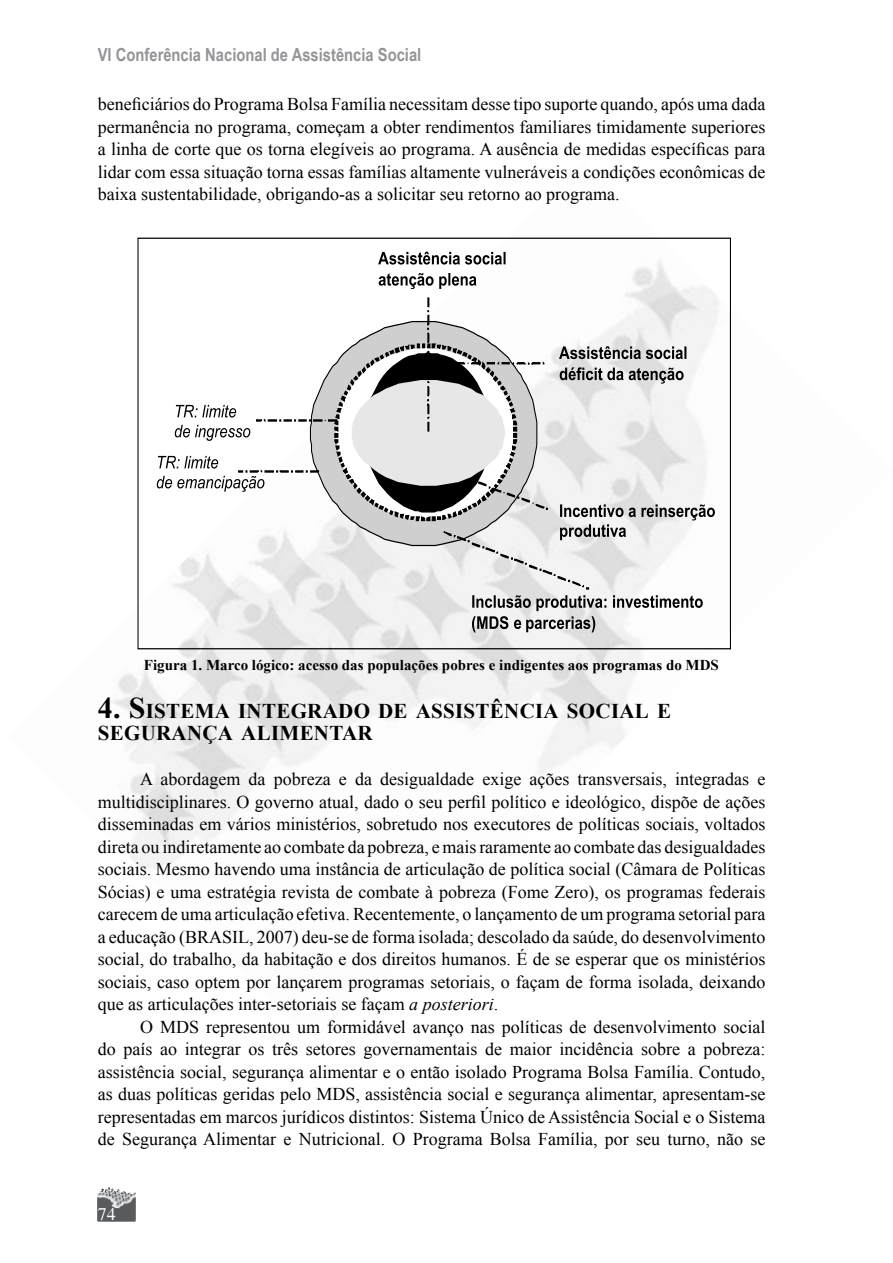
<style>
.page{position:relative;width:893px;height:1263px;background:#fff}
.page>*{position:absolute;margin:0;border:0;box-sizing:border-box;transform-origin:0 0}
.t1{font:700 21px/22.5px "Times New Roman";letter-spacing:.015em;color:#000}
.t2{font:18px/22.5px "Times New Roman";color:#000;text-align:justify}
.t3{font:700 18px "Arial Narrow";color:#939598}
.t4{font:18px "Times";color:#fff}
.t5{font:700 15px "Times New Roman";color:#000}
.s1{font-size:30px}
.s2{font-style:italic}
</style>
<div class="page">
<img style="left:97px;top:1192px;width:39px;height:30px">
<img style="left:100px;top:1191px;width:26px;height:1px">
<svg style="left:101px;top:1187px;width:20px;height:4px"></svg>
<img style="left:112px;top:237px;width:619px;height:632px">
<svg style="left:472px;top:595px;width:231px;height:37px"></svg>
<svg style="left:378px;top:252px;width:128px;height:13px"></svg>
<svg style="left:379px;top:273px;width:97px;height:16px"></svg>
<svg style="left:157px;top:298px;width:558px;height:291px"></svg>
<p class="t3" style="left:98px;top:41px;width:325px">VI Conferência Nacional de Assistência Social</p>
<p class="t2" style="left:98px;top:93px;width:669px">beneficiários do Programa Bolsa Família necessitam desse tipo suporte quando, após uma dada permanência no programa, começam a obter rendimentos familiares timidamente superiores a linha de corte que os torna elegíveis ao programa. A ausência de medidas específicas para lidar com essa situação torna essas famílias altamente vulneráveis a condições econômicas de baixa sustentabilidade, obrigando-as a solicitar seu retorno ao programa.</p>
<p class="t5" style="left:144px;top:654px;width:576px">Figura 1. Marco lógico: acesso das populações pobres e indigentes aos programas do MDS</p>
<p class="t1" style="left:98px;top:699px;width:575px"><span class="s1">4. S</span>istema integrado de assistência social e segurança alimentar</p>
<p class="t2" style="left:98px;top:768px;width:669px;text-indent:43px">A abordagem da pobreza e da desigualdade exige ações transversais, integradas e multidisciplinares. O governo atual, dado o seu perfil político e ideológico, dispõe de ações disseminadas em vários ministérios, sobretudo nos executores de políticas sociais, voltados direta ou indiretamente ao combate da pobreza, e mais raramente ao combate das desigualdades sociais. Mesmo havendo uma instância de articulação de política social (Câmara de Políticas Sócias) e uma estratégia revista de combate à pobreza (Fome Zero), os programas federais carecem de uma articulação efetiva. Recentemente, o lançamento de um programa setorial para a educação (BRASIL, 2007) deu-se de forma isolada; descolado da saúde, do desenvolvimento social, do trabalho, da habitação e dos direitos humanos. É de se esperar que os ministérios sociais, caso optem por lançarem programas setoriais, o façam de forma isolada, deixando que as articulações inter-setoriais se façam <span class="s2">a posteriori</span>.</p>
<p class="t2" style="left:98px;top:1015px;width:669px;text-indent:43px">O MDS representou um formidável avanço nas políticas de desenvolvimento social do país ao integrar os três setores governamentais de maior incidência sobre a pobreza: assistência social, segurança alimentar e o então isolado Programa Bolsa Família. Contudo, as duas políticas geridas pelo MDS, assistência social e segurança alimentar, apresentam-se representadas em marcos jurídicos distintos: Sistema Único de Assistência Social e o Sistema de Segurança Alimentar e Nutricional. O Programa Bolsa Família, por seu turno, não se</p>
<p class="t4" style="left:98px;top:1204px;width:19px">74</p>
</div>
